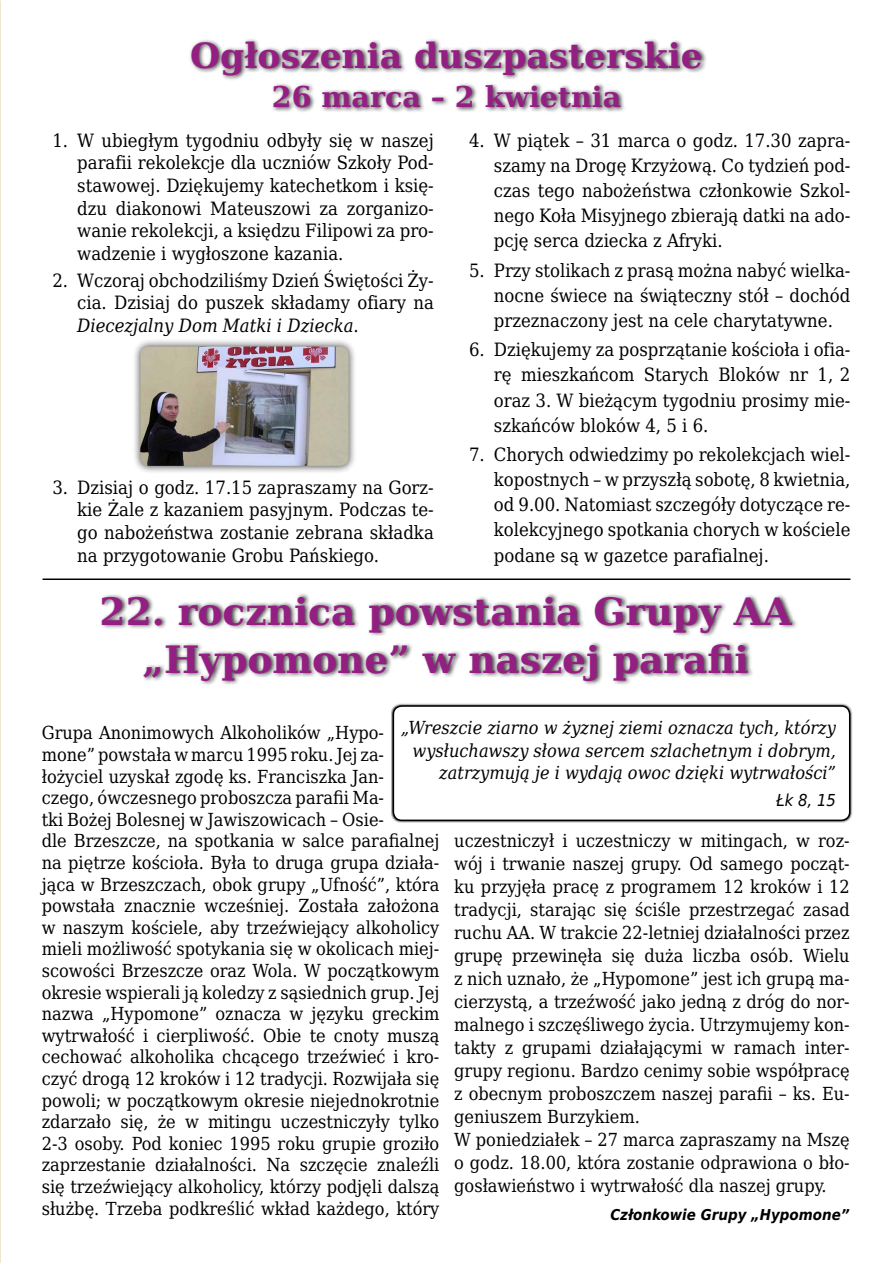
<style>
.page{position:relative;width:893px;height:1263px;background:#fff}
.page>*{position:absolute;margin:0;border:0;box-sizing:border-box;transform-origin:0 0}
.t1{font:700 37.5px/48px "DejaVu Serif";color:#941f82;text-align:center}
.t2{font:700 34.5px "DejaVu Serif";color:#941f82}
.t3{font:700 28.5px "DejaVu Serif";color:#941f82}
.t4{font:18.3px/25px "DejaVu Serif Condensed";color:#000;text-align:justify}
.t5{font:18px/21.6px "DejaVu Serif Condensed";color:#000}
.t6{font:italic 18px/22.5px "DejaVu Serif Condensed";color:#000;text-align:right}
.t7{font:italic 16.5px "DejaVu Sans Condensed";color:#000}
.t8{font:italic 700 15px "DejaVu Sans Condensed";color:#000}
.s1{font-style:italic}
</style>
<div class="page">
<div style="left:100px;top:593px;width:699px;height:93px;background:#000;opacity:.75"></div>
<div style="left:189px;top:38px;width:519px;height:75px;background:#000;opacity:.75"></div>
<div style="left:391px;top:703px;width:461px;height:120px;background:#000;opacity:.75"></div>
<div style="left:393px;top:706px;width:457px;height:114px;background:#fff;border-radius:9px"></div>
<div style="left:393px;top:705px;width:457px;height:116px;border:2px solid #000;border-radius:9px"></div>
<div style="left:132px;top:338px;width:225px;height:136px;background:#000;opacity:.75"></div>
<img style="left:140px;top:347px;width:209px;height:119px">
<hr style="left:43px;top:578px;width:807px;height:2px;background:#000">
<h2 class="t2" style="left:190px;top:29px;width:514px">Ogłoszenia duszpasterskie</h2>
<h3 class="t3" style="left:272px;top:75px;width:351px">26 marca – 2 kwietnia</h3>
<p class="t4" style="left:77px;top:129px;width:358px;line-height:22.6px;text-indent:-25px">1. W ubiegłym tygodniu odbyły się w naszej parafii rekolekcje dla uczniów Szkoły Pod&shy;stawowej. Dziękujemy katechetkom i księ&shy;dzu diakonowi Mateuszowi za zorganizo&shy;wanie rekolekcji, a księdzu Filipowi za pro&shy;wadzenie i wygłoszone kazania.</p>
<p class="t4" style="left:77px;top:268px;width:358px;line-height:22.6px;text-indent:-25px">2. Wczoraj obchodziliśmy Dzień Świętości Ży&shy;cia. Dzisiaj do puszek składamy ofiary na <span class="s1">Diecezjalny Dom Matki i Dziecka</span>.</p>
<p class="t4" style="left:77px;top:475px;width:358px;line-height:22.6px;text-indent:-25px">3. Dzisiaj o godz. 17.15 zapraszamy na Gorz&shy;kie Żale z kazaniem pasyjnym. Podczas te&shy;go nabożeństwa zostanie zebrana składka na przygotowanie Grobu Pańskiego.</p>
<p class="t4" style="left:494px;top:127px;width:358px;text-indent:-25px">4. W piątek – 31 marca o godz. 17.30 zapra&shy;szamy na Drogę Krzyżową. Co tydzień pod&shy;czas tego nabożeństwa członkowie Szkol&shy;nego Koła Misyjnego zbierają datki na ado&shy;pcję serca dziecka z Afryki.</p>
<p class="t4" style="left:494px;top:257px;width:358px;text-indent:-25px">5. Przy stolikach z prasą można nabyć wielka&shy;nocne świece na świąteczny stół – dochód przeznaczony jest na cele charytatywne.</p>
<p class="t4" style="left:494px;top:337px;width:358px;text-indent:-25px">6. Dziękujemy za posprzątanie kościoła i ofia&shy;rę mieszkańcom Starych Bloków nr 1, 2 oraz 3. W bieżącym tygodniu prosimy mie&shy;szkańców bloków 4, 5 i 6.</p>
<p class="t4" style="left:494px;top:442px;width:358px;text-indent:-25px">7. Chorych odwiedzimy po rekolekcjach wiel&shy;kopostnych – w przyszłą sobotę, 8 kwietnia, od 9.00. Natomiast szczegóły dotyczące re&shy;kolekcyjnego spotkania chorych w kościele podane są w gazetce parafialnej.</p>
<h1 class="t1" style="left:100px;top:587px;width:694px">22. rocznica powstania Grupy AA „Hypomone” w naszej parafii</h1>
<p class="t6" style="left:401px;top:716px;width:437px">„Wreszcie ziarno w żyznej ziemi oznacza tych, którzy wysłuchawszy słowa sercem szlachetnym i dobrym, zatrzymują je i wydają owoc dzięki wytrwałości”</p>
<p class="t7" style="left:776px;top:788px;width:61px">Łk 8, 15</p>
<p class="t5" style="left:454px;top:829px;width:397px;line-height:23px">uczestniczył i uczestniczy w mitingach, w roz&shy;wój i trwanie naszej grupy. Od samego począt&shy;ku przyjęła pracę z programem 12 kroków i 12 tradycji, starając się ściśle przestrzegać zasad ruchu AA. W trakcie 22-letniej działalności przez grupę przewinęła się duża liczba osób. Wielu z nich uznało, że „Hypomone” jest ich grupą ma&shy;cierzystą, a trzeźwość jako jedną z dróg do nor&shy;malnego i szczęśliwego życia. Utrzymujemy kon&shy;takty z grupami działającymi w ramach inter&shy;grupy regionu. Bardzo cenimy sobie współpracę z obecnym proboszczem naszej parafii – ks. Eu&shy;geniuszem Burzykiem.<br>W poniedziałek – 27 marca zapraszamy na Mszę o godz. 18.00, która zostanie odprawiona o bło&shy;gosławieństwo i wytrwałość dla naszej grupy.</p>
<p class="t8" style="left:610px;top:1204px;width:241px">Członkowie Grupy „Hypomone”</p>
<p class="t5" style="left:42px;top:722px;width:399px">Grupa Anonimowych Alkoholików „Hypo&shy;mone” powstała w marcu 1995 roku. Jej za&shy;łożyciel uzyskał zgodę ks. Franciszka Jan&shy;czego, ówczesnego proboszcza parafii Ma-<br>tki Bożej Bolesnej w Jawiszowicach – Osie-<br>dle Brzeszcze, na spotkania w salce parafialnej na piętrze kościoła. Była to druga grupa działa&shy;jąca w Brzeszczach, obok grupy „Ufność”, która powstała znacznie wcześniej. Została założona w naszym kościele, aby trzeźwiejący alkoholicy mieli możliwość spotykania się w okolicach miej&shy;scowości Brzeszcze oraz Wola. W początkowym okresie wspierali ją koledzy z sąsiednich grup. Jej nazwa „Hypomone” oznacza w języku greckim wytrwałość i cierpliwość. Obie te cnoty muszą cechować alkoholika chcącego trzeźwieć i kro&shy;czyć drogą 12 kroków i 12 tradycji. Rozwijała się powoli; w początkowym okresie niejednokrotnie zdarzało się, że w mitingu uczestniczyły tylko 2-3 osoby. Pod koniec 1995 roku grupie groziło zaprzestanie działalności. Na szczęcie znaleźli się trzeźwiejący alkoholicy, którzy podjęli dalszą służbę. Trzeba podkreślić wkład każdego, który</p>
</div>
